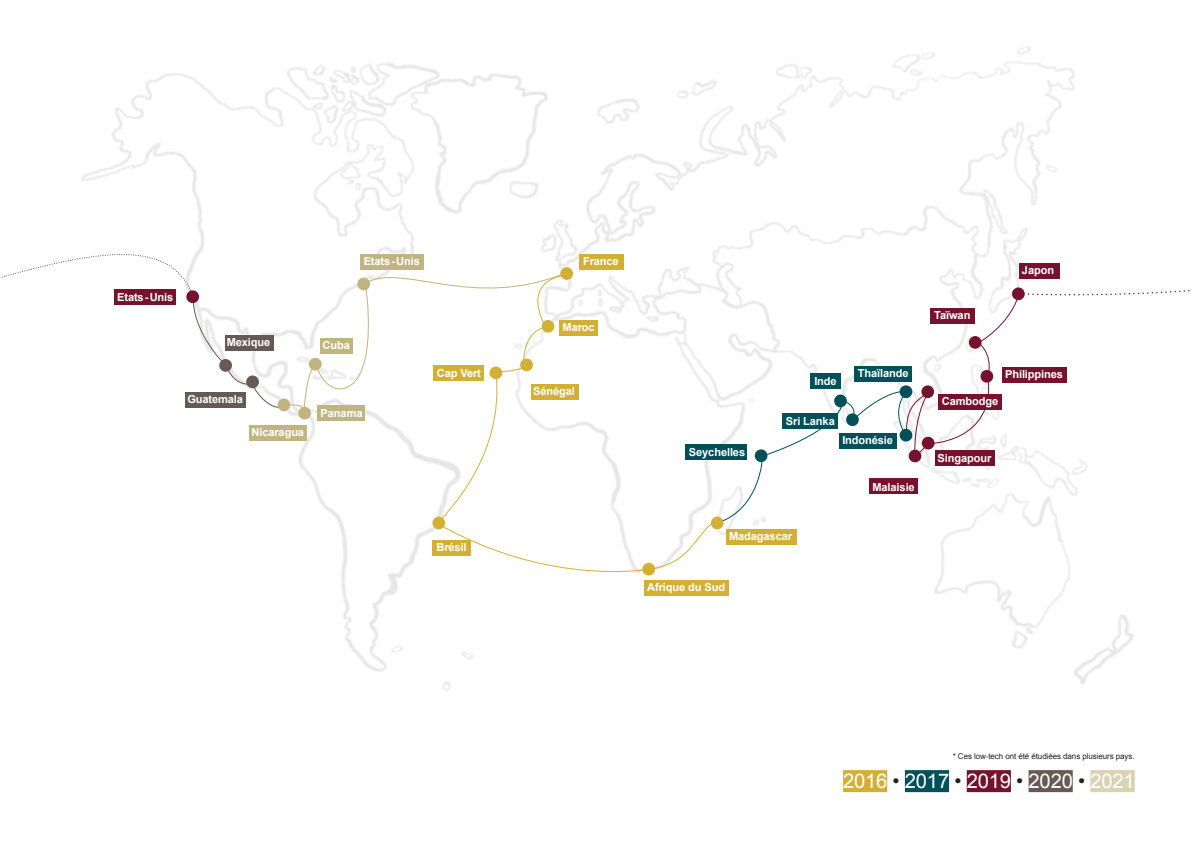
<style>
.page{position:relative;width:1191px;height:842px;background:#fff}
.page>*{position:absolute;margin:0;border:0;box-sizing:border-box;transform-origin:0 0}
.t1{font:20.2px "Arial";letter-spacing:-.01em;color:#fff}
.t2{font:700 11.1px "Arial";letter-spacing:-.01em;color:#fff}
.t3{font:8px "Arial";letter-spacing:-.01em;color:#231f20}
.s1{color:#231f20}
</style>
<div class="page">
<img style="left:81px;top:47px;width:1053px;height:644px">
<div style="left:249px;top:425px;width:57px;height:16px;background:#c0b580"></div>
<div style="left:317px;top:405px;width:48px;height:16px;background:#c0b580"></div>
<div style="left:432px;top:517px;width:13px;height:12px;background:#d3b035;border-radius:50%"></div>
<svg style="left:437px;top:275px;width:278px;height:303px"></svg>
<div style="left:711px;top:517px;width:12px;height:12px;background:#d3b035;border-radius:50%"></div>
<div style="left:560px;top:267px;width:13px;height:13px;background:#d3b035;border-radius:50%"></div>
<div style="left:579px;top:254px;width:45px;height:15px;background:#d3b035"></div>
<div style="left:559px;top:320px;width:38px;height:15px;background:#d3b035"></div>
<div style="left:531px;top:383px;width:47px;height:16px;background:#d3b035"></div>
<div style="left:644px;top:580px;width:85px;height:16px;background:#d3b035"></div>
<div style="left:725px;top:529px;width:71px;height:16px;background:#d3b035"></div>
<div style="left:685px;top:444px;width:62px;height:16px;background:#00505a"></div>
<div style="left:432px;top:540px;width:39px;height:16px;background:#d3b035"></div>
<svg style="left:0;top:217px;width:567px;height:196px"></svg>
<div style="left:277px;top:399px;width:13px;height:12px;background:#c0b580;border-radius:50%"></div>
<div style="left:298px;top:407px;width:13px;height:12px;background:#c0b580;border-radius:50%"></div>
<svg style="left:716px;top:202px;width:474px;height:322px"></svg>
<div style="left:843px;top:770px;width:44px;height:22px;background:#d3b035"></div>
<div style="left:905px;top:770px;width:44px;height:22px;background:#00505a"></div>
<div style="left:966px;top:770px;width:45px;height:22px;background:#75132f"></div>
<div style="left:1028px;top:770px;width:44px;height:22px;background:#675953"></div>
<div style="left:1090px;top:770px;width:44px;height:22px;background:#d9d3b3"></div>
<p class="t2" style="left:117px;top:290px;width:58px">Etats-Unis</p>
<p class="t2" style="left:364px;top:254px;width:58px">Etats-Unis</p>
<p class="t2" style="left:227px;top:335px;width:45px">Mexique</p>
<p class="t2" style="left:323px;top:338px;width:29px">Cuba</p>
<p class="t2" style="left:187px;top:392px;width:57px">Guatemala</p>
<p class="t2" style="left:251px;top:425px;width:54px">Nicaragua</p>
<p class="t2" style="left:321px;top:406px;width:43px">Panama</p>
<p class="t2" style="left:437px;top:366px;width:46px">Cap Vert</p>
<p class="t2" style="left:436px;top:540px;width:32px">Brésil</p>
<p class="t2" style="left:583px;top:254px;width:37px">France</p>
<p class="t2" style="left:562px;top:320px;width:34px">Maroc</p>
<p class="t2" style="left:533px;top:383px;width:43px">Sénégal</p>
<p class="t2" style="left:814px;top:374px;width:24px">Inde</p>
<p class="t2" style="left:786px;top:413px;width:50px">Sri Lanka</p>
<p class="t2" style="left:858px;top:366px;width:52px">Thaïlande</p>
<p class="t2" style="left:689px;top:444px;width:58px">Seychelles</p>
<p class="t2" style="left:729px;top:529px;width:64px">Madagascar</p>
<p class="t2" style="left:647px;top:580px;width:79px">Afrique du Sud</p>
<p class="t2" style="left:842px;top:433px;width:52px">Indonésie</p>
<p class="t2" style="left:872px;top:479px;width:44px">Malaisie</p>
<p class="t2" style="left:934px;top:308px;width:38px">Taïwan</p>
<p class="t2" style="left:1022px;top:263px;width:34px">Japon</p>
<p class="t2" style="left:942px;top:394px;width:58px">Cambodge</p>
<p class="t2" style="left:1005px;top:367px;width:59px">Philippines</p>
<p class="t2" style="left:937px;top:450px;width:55px">Singapour</p>
<p class="t3" style="left:952px;top:750px;width:183px">* Ces low-tech ont été étudiées dans plusieurs pays.</p>
<p class="t1" style="left:843px;top:768px;width:293px">2016 <span class="s1">•</span> 2017 <span class="s1">•</span> 2019 <span class="s1">•</span> 2020 <span class="s1">•</span> 2021</p>
</div>
